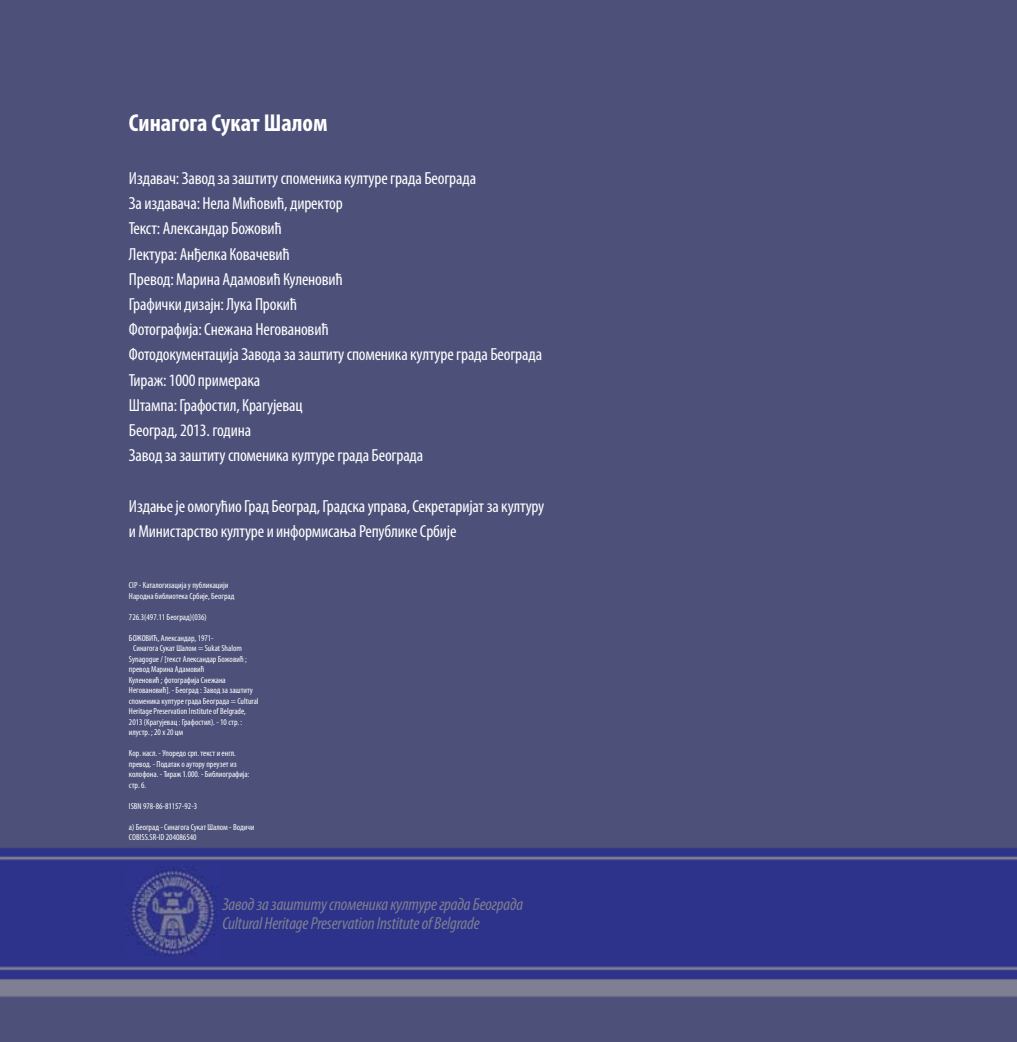
<style>
.page{position:relative;width:1017px;height:1042px;background:#fff}
.page>*{position:absolute;margin:0;border:0;box-sizing:border-box;transform-origin:0 0}
.t1{font:700 condensed 24.5px "Myriad Pro";color:#fff}
.t2{font:condensed 17.5px/25.2px "Myriad Pro";letter-spacing:-.01em;color:#fff}
.t3{font:italic condensed 17.5px/19.2px "Myriad Pro";letter-spacing:-.01em;color:#7d7e91}
.t4{font:condensed 8.75px/10.5px "Myriad Pro";color:#fff}
</style>
<div class="page">
<img style="left:0;top:0;width:1017px;height:1042px">
<img style="left:126px;top:866px;width:93px;height:93px">
<h1 class="t1" style="left:129px;top:108px;width:200px">Синагога Сукат Шалом</h1>
<p class="t2" style="left:129px;top:165px;width:415px">Издавач: Завод за заштиту споменика културе града Београда<br>За издавача: Нела Мићовић, директор<br>Текст: Александар Божовић<br>Лектура: Анђелка Ковачевић<br>Превод: Марина Адамовић Куленовић<br>Графички дизајн: Лука Прокић<br>Фотографија: Снежана Неговановић<br>Фотодокументација Завода за заштиту споменика културе града Београда Тираж: 1000 примерака<br>Штампа: Графостил, Крагујевац<br>Београд, 2013. година<br>Завод за заштиту споменика културе града Београда</p>
<h2 class="t2" style="left:129px;top:493px;width:417px">Издање је омогућио Град Београд, Градска управа, Секретаријат за културу и Министарство културе и информисања Републике Србије</h2>
<p class="t4" style="left:129px;top:580px;width:107px">CIP - Каталогизација у публикацији<br>Народна библиотека Србије, Београд</p>
<p class="t4" style="left:129px;top:611px;width:79px">726.3(497.11 Београд)(036)</p>
<p class="t4" style="left:129px;top:632px;width:86px">БОЖОВИЋ, Александар, 1971-</p>
<p class="t4" style="left:133px;top:643px;width:110px">Синагога Сукат Шалом = Sukat Shalom</p>
<p class="t4" style="left:129px;top:653px;width:119px">Synagogue / [текст Александар Божовић ;</p>
<p class="t4" style="left:129px;top:664px;width:77px">превод Марина Адамовић</p>
<p class="t4" style="left:129px;top:674px;width:98px">Куленовић ; фотографија Снежана</p>
<p class="t4" style="left:129px;top:685px;width:126px">Неговановић]. - Београд : Завод за заштиту</p>
<p class="t4" style="left:129px;top:695px;width:131px">споменика културе града Београда = Cultural</p>
<p class="t4" style="left:129px;top:706px;width:118px">Heritage Preservation Institute of Belgrade,</p>
<p class="t4" style="left:129px;top:716px;width:115px">2013 (Крагујевац : Графостил). - 10 стр. :</p>
<p class="t4" style="left:129px;top:727px;width:56px">илустр. ; 20 x 20 цм</p>
<p class="t4" style="left:129px;top:748px;width:122px">Кор. насл. - Упоредо срп. текст и енгл. превод. - Податак о аутору преузет из колофона. - Тираж 1.000. - Библиографија: стр. 6.</p>
<p class="t4" style="left:129px;top:800px;width:70px">ISBN 978-86-81157-92-3</p>
<p class="t4" style="left:129px;top:821px;width:127px">a) Београд - Синагога Сукат Шалом - Водичи<br>COBISS.SR-ID 204086540</p>
<h2 class="t3" style="left:222px;top:894px;width:302px">Завод за заштиту споменика културе града Београда<br>Cultural Heritage Preservation Institute of Belgrade</h2>
</div>
